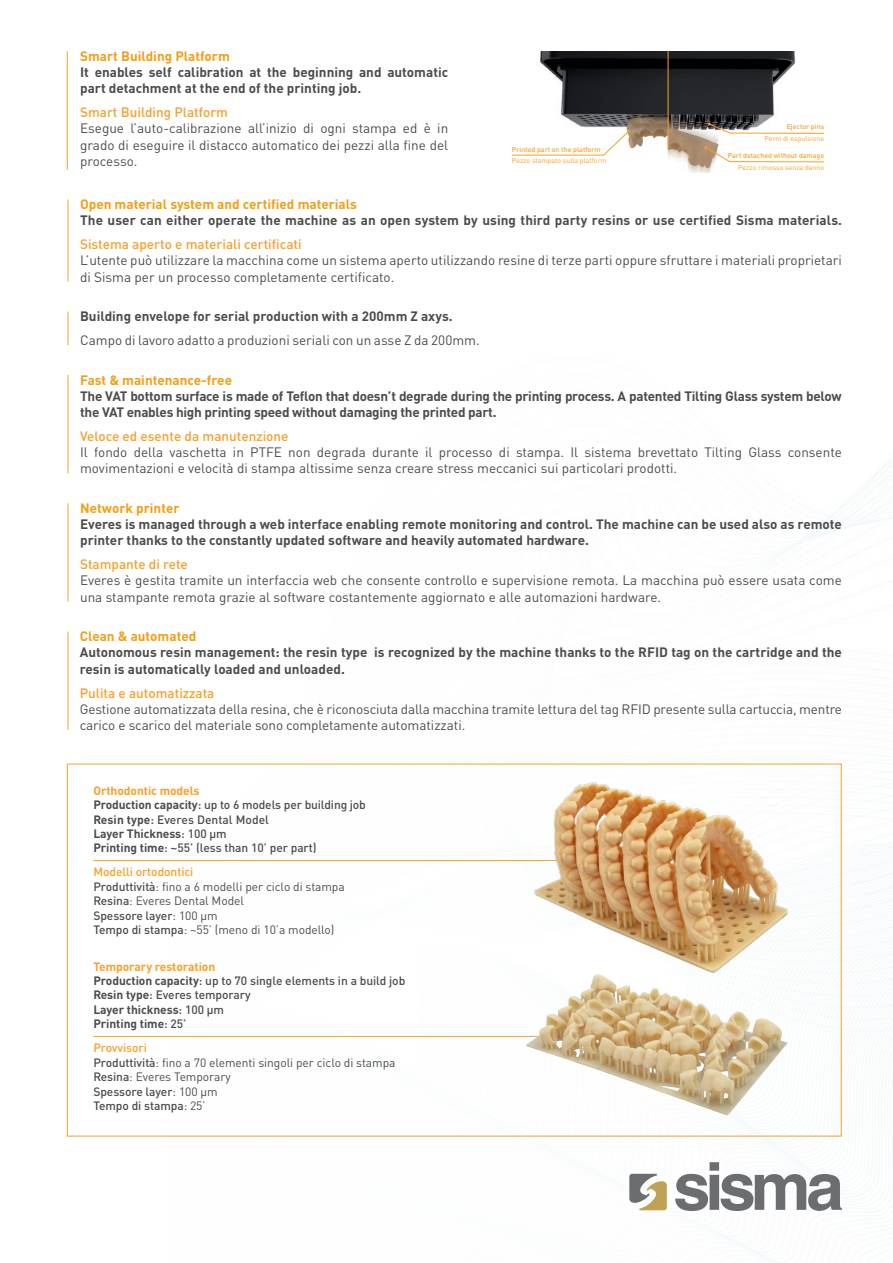
<style>
.page{position:relative;width:893px;height:1263px;background:#fff}
.page>*{position:absolute;margin:0;border:0;box-sizing:border-box;transform-origin:0 0}
.t1{font:13.5px/16.2px "DIN Pro";color:#4b4c4d}
.t2{font:700 13.5px/16.2px "DIN Pro";color:#4b4c4d}
.t3{font:700 13.5px/16.2px "DIN Pro";letter-spacing:-.02em;color:#4b4c4d}
.t4{font:500 13.5px "DIN Pro";color:#f89f28}
.t5{font:700 13.5px "DIN Pro";color:#f59e14}
.t6{font:500 12px/14.4px "DIN Pro";letter-spacing:-.005em;color:#4b4c4d}
.t7{font:12px/14.4px "DIN Pro";letter-spacing:-.005em;color:#4b4c4d}
.t8{font:7.05px "DIN Pro";color:#f89f28}
.t9{font:500 7.05px "DIN Pro";color:#f89f28}
.s1{font-weight:700;color:#f89f28}
.s2{font-weight:700}
.s3{font-weight:500;color:#f89f28}
.s4{font-weight:500}
</style>
<div class="page">
<img style="left:536px;top:51px;width:288px;height:122px">
<svg style="left:512px;top:130px;width:118px;height:26px"></svg>
<svg style="left:704px;top:146px;width:121px;height:16px"></svg>
<svg style="left:708px;top:123px;width:117px;height:11px"></svg>
<hr style="left:668px;top:51px;width:1px;height:98px;background:#f89f28">
<svg style="left:629px;top:1174px;width:38px;height:36px"></svg>
<svg style="left:675px;top:1162px;width:167px;height:49px"></svg>
<hr style="left:67px;top:51px;width:1px;height:119px;background:#f89f28">
<hr style="left:68px;top:311px;width:1px;height:34px;background:#f89f28">
<hr style="left:68px;top:199px;width:1px;height:83px;background:#f89f28">
<hr style="left:68px;top:375px;width:1px;height:98px;background:#f89f28">
<hr style="left:68px;top:503px;width:1px;height:99px;background:#f89f28">
<hr style="left:68px;top:631px;width:1px;height:99px;background:#f89f28">
<hr style="left:93px;top:860px;width:472px;height:1px;background:#f89f28">
<hr style="left:93px;top:1036px;width:472px;height:1px;background:#f89f28">
<img style="left:517px;top:777px;width:278px;height:182px">
<img style="left:509px;top:959px;width:296px;height:164px">
<p class="t5" style="left:80px;top:45px;width:151px">Smart Building Platform</p>
<p class="t2" style="left:80px;top:62px;width:370px">It enables self calibration at the beginning and automatic part detachment at the end of the printing job.</p>
<p class="t4" style="left:80px;top:101px;width:150px">Smart Building Platform</p>
<p class="t1" style="left:80px;top:119px;width:370px;text-align:justify">Esegue l’auto-calibrazione all’inizio di ogni stampa ed è in grado di eseguire il distacco automatico dei pezzi alla fine del processo.</p>
<p class="t9" style="left:512px;top:143px;width:90px">Printed part on the platform</p>
<p class="t8" style="left:512px;top:155px;width:96px">Pezzo stampato sulla platform</p>
<p class="t9" style="left:787px;top:121px;width:39px">Ejector pins</p>
<p class="t8" style="left:765px;top:132px;width:61px">Perni di espulsione</p>
<p class="t9" style="left:728px;top:150px;width:98px">Part detached without damage</p>
<p class="t8" style="left:738px;top:162px;width:88px">Pezzo rimosso senza danno</p>
<p class="t5" style="left:80px;top:193px;width:278px">Open material system and certified materials</p>
<p class="t2" style="left:80px;top:211px;width:763px">The user can either operate the machine as an open system by using third party resins or use certified Sisma materials.</p>
<p class="t4" style="left:80px;top:233px;width:223px">Sistema aperto e materiali certificati</p>
<p class="t1" style="left:80px;top:251px;width:763px">L’utente può utilizzare la macchina come un sistema aperto utilizzando resine di terze parti oppure sfruttare i materiali proprietari di Sisma per un processo completamente certificato.</p>
<p class="t2" style="left:80px;top:306px;width:374px">Building envelope for serial production with a 200mm Z axys.</p>
<p class="t1" style="left:80px;top:331px;width:401px">Campo di lavoro adatto a produzioni seriali con un asse Z da 200mm.</p>
<p class="t5" style="left:80px;top:368px;width:153px">Fast &amp; maintenance-free</p>
<p class="t3" style="left:80px;top:386px;width:763px">The VAT bottom surface is made of Teflon that doesn’t degrade during the printing process. A patented Tilting Glass system below the VAT enables high printing speed without damaging the printed part.</p>
<p class="t4" style="left:80px;top:425px;width:210px">Veloce ed esente da manutenzione</p>
<p class="t1" style="left:80px;top:443px;width:763px">Il fondo della vaschetta in PTFE non degrada durante il processo di stampa. Il sistema brevettato Tilting Glass consente movimentazioni e velocità di stampa altissime senza creare stress meccanici sui particolari prodotti.</p>
<p class="t5" style="left:80px;top:497px;width:101px">Network printer</p>
<p class="t2" style="left:80px;top:514px;width:763px">Everes is managed through a web interface enabling remote monitoring and control. The machine can be used also as remote printer thanks to the constantly updated software and heavily automated hardware.</p>
<p class="t4" style="left:80px;top:553px;width:109px">Stampante di rete</p>
<p class="t1" style="left:80px;top:571px;width:763px">Everes è gestita tramite un interfaccia web che consente controllo e supervisione remota. La macchina può essere usata come una stampante remota grazie al software costantemente aggiornato e alle automazioni hardware.</p>
<p class="t5" style="left:80px;top:625px;width:118px">Clean &amp; automated</p>
<p class="t2" style="left:80px;top:643px;width:764px">Autonomous resin management: the resin type is recognized by the machine thanks to the RFID tag on the cartridge and the resin is automatically loaded and unloaded.</p>
<p class="t4" style="left:80px;top:682px;width:136px">Pulita e automatizzata</p>
<p class="t1" style="left:80px;top:699px;width:764px">Gestione automatizzata della resina, che è riconosciuta dalla macchina tramite lettura del tag RFID presente sulla cartuccia, mentre carico e scarico del materiale sono completamente automatizzati.</p>
<p class="t6" style="left:93px;top:782px;width:274px"><span class="s1">Orthodontic models<br></span><span class="s2">Production capacity</span>: up to 6 models per building job <span class="s2">Resin type</span>: Everes Dental Model<br><span class="s2">Layer Thickness</span>: 100 µm<br><span class="s2">Printing time</span>: ~55’ (less than 10’ per part)</p>
<p class="t7" style="left:93px;top:864px;width:253px"><span class="s3">Modelli ortodontici<br></span><span class="s4">Produttività</span>: fino a 6 modelli per ciclo di stampa <span class="s4">Resina</span>: Everes Dental Model<br><span class="s4">Spessore layer</span>: 100 µm<br><span class="s4">Tempo di stampa</span>: ~55’ (meno di 10’a modello)</p>
<p class="t6" style="left:93px;top:958px;width:313px"><span class="s1">Temporary restoration<br></span><span class="s2">Production capacity</span>: up to 70 single elements in a build job<br><span class="s2">Resin type</span>: Everes temporary<br><span class="s2">Layer thickness</span>: 100 µm<br><span class="s2">Printing time</span>: 25’</p>
<p class="t7" style="left:93px;top:1039px;width:304px"><span class="s3">Provvisori<br></span><span class="s4">Produttività</span>: fino a 70 elementi singoli per ciclo di stampa<br><span class="s4">Resina</span>: Everes Temporary<br><span class="s4">Spessore layer</span>: 100 µm<br><span class="s4">Tempo di stampa</span>: 25’</p>
</div>
